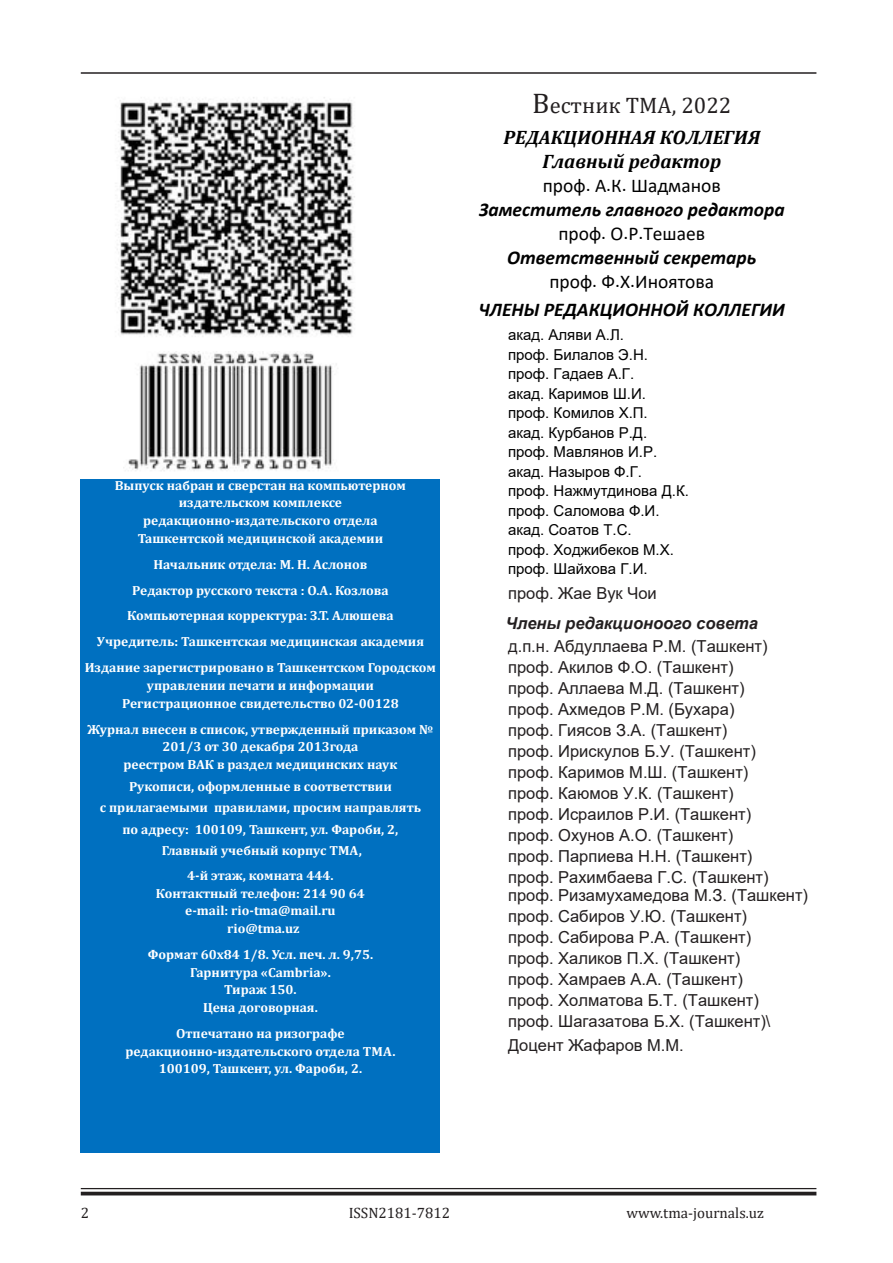
<style>
.page{position:relative;width:893px;height:1263px;background:#fff}
.page>*{position:absolute;margin:0;border:0;box-sizing:border-box;transform-origin:0 0}
.t1{font:22.5px "Cambria";color:#231f20}
.t2{font:italic 700 19.5px "Calibri";color:#000}
.t3{font:19.5px "Calibri";color:#000}
.t4{font:italic 700 19.5px/24px "Cambria";color:#000;text-align:center}
.t5{font:16.5px/21px "Arial";color:#231f20}
.t6{font:italic 700 16.5px "Arial";color:#231f20}
.t7{font:15px/19.5px "Arial";color:#000}
.t8{font:15px "Cambria";color:#231f20}
.t9{font:700 13.2px/17.5px "Cambria";color:#fff;text-align:center}
.s1{font-size:28.5px}
.s2{font-family:"font 00000000297836 ad"}
</style>
<div class="page">
<hr style="left:81px;top:72px;width:735px;height:2px;background:#231f20">
<hr style="left:81px;top:1188px;width:735px;height:1px;background:#231f20">
<hr style="left:81px;top:1192px;width:735px;height:3px;background:#231f20">
<div style="left:81px;top:479px;width:359px;height:674px;background:#0070c0"></div>
<img style="left:117px;top:97px;width:238px;height:240px">
<img style="left:123px;top:351px;width:214px;height:120px">
<p class="t9" style="left:115px;top:476px;width:293px">Выпуск набран и сверстан на компьютерном издательском комплексе редакционно-издательского отдела Ташкентской медицинской академии</p>
<p class="t9" style="left:85px;top:551px;width:353px;line-height:26px">Начальник отдела: М. Н. Аслонов<br>Редактор русского текста : О.А. Козлова Компьютерная корректура: З.Т. Алюшева<br>Учредитель: Ташкентская медицинская академия Издание зарегистрировано в Ташкентском Городском</p>
<p class="t9" style="left:122px;top:676px;width:278px">управлении печати и информации<br>Регистрационное свидетельство 02-00128</p>
<p class="t9" style="left:88px;top:720px;width:347px">Журнал внесен в список, утвержденный приказом №<br>201/3 от 30 декабря 2013года<br>реестром ВАК в раздел медицинских наук</p>
<p class="t9" style="left:100px;top:775px;width:323px;line-height:21.5px">Рукописи, оформленные в соответствии<br>с прилагаемыми правилами, просим направлять по адресу: 100109, Ташкент, ул. Фароби, 2, Главный учебный корпус ТМА,</p>
<p class="t9" style="left:156px;top:867px;width:210px">4-й этаж, комната 444.<br>Контактный телефон: 214 90 64 e-mail: rio-tma@mail.ru rio@tma.uz</p>
<p class="t9" style="left:148px;top:945px;width:227px">Формат 60х84 1/8. Усл. печ. л. 9,75.<br>Гарнитура «Cambria».<br>Тираж 150.<br>Цена договорная.</p>
<p class="t9" style="left:125px;top:1024px;width:272px">Отпечатано на ризографе редакционно-издательского отдела ТМА.<br>100109, Ташкент, ул. Фароби, 2.</p>
<h1 class="t1" style="left:532px;top:92px;width:201px"><span class="s1">В</span>естник ТМА, 2022</h1>
<h2 class="t4" style="left:503px;top:125px;width:258px">РЕДАКЦИОННАЯ КОЛЛЕГИЯ<br>Главный редактор</h2>
<h2 class="t3" style="left:543px;top:178px;width:180px">проф. А.К. Шадманов</h2>
<h2 class="t2" style="left:479px;top:202px;width:307px">Заместитель главного редактора</h2>
<h2 class="t3" style="left:558px;top:226px;width:148px">проф. О.Р.Тешаев</h2>
<h2 class="t2" style="left:507px;top:250px;width:251px">Ответственный секретарь</h2>
<h2 class="t3" style="left:549px;top:274px;width:166px">проф. Ф.Х.Иноятова</h2>
<h2 class="t2" style="left:479px;top:302px;width:308px">ЧЛЕНЫ РЕДАКЦИОННОЙ КОЛЛЕГИИ</h2>
<p class="t7" style="left:508px;top:325px;width:182px">акад. Аляви А.Л.<br>проф. Билалов Э.Н. проф. Гадаев А.Г.<br>акад. Каримов Ш.И. проф. Комилов Х.П.<br>акад. Курбанов Р.Д. проф. Мавлянов И.Р. акад. Назыров Ф.Г.<br>проф. Нажмутдинова Д.К. проф. Саломова Ф.И. акад. Соатов Т.С.<br>проф. Ходжибеков М.Х. проф. Шайхова Г.И.</p>
<p class="t5" style="left:508px;top:583px;width:150px">проф. Жае Вук Чои</p>
<p class="t6" style="left:505px;top:614px;width:254px">Члены редакционоого совета</p>
<p class="t5" style="left:508px;top:636px;width:262px">д.п.н. Абдуллаева Р.М. (Ташкент) проф. Акилов Ф.О. (Ташкент) проф. Аллаева М.Д. (Ташкент) проф. Ахмедов Р.М. (Бухaра) проф. Гиясов З.А. (Ташкент) проф. Ирискулов Б.У. (Ташкент) проф. Каримов М.Ш. (Ташкент) проф. Каюмов У.К. (Ташкент) проф. Исраилов Р.И. (Ташкент) проф. Охунов А.О. (Ташкент) проф. Парпиева Н.Н. (Ташкент) проф. Рахимбаева Г.С. (Ташкент)</p>
<p class="t5" style="left:508px;top:885px;width:301px">проф. Ризамухамедова М.З. (Ташкент) проф. Сабиров У.Ю. (Ташкент)<br>проф. Сабирова Р.А. (Ташкент)<br>проф. Халиков П.Х. (Ташкент)<br>проф. Хамраев А.А. (Ташкент)<br>проф. Холматова Б.Т. (Ташкент) проф. Шагазатова Б.Х. (Ташкент)\</p>
<p class="t5" style="left:508px;top:1035px;width:177px">До<span class="s2">ц</span>ент Жафаров М.М.</p>
<p class="t8" style="left:81px;top:1203px;width:10px">2</p>
<p class="t8" style="left:349px;top:1203px;width:103px">ISSN2181-7812</p>
<p class="t8" style="left:626px;top:1203px;width:139px">www.tma-journals.uz</p>
</div>
